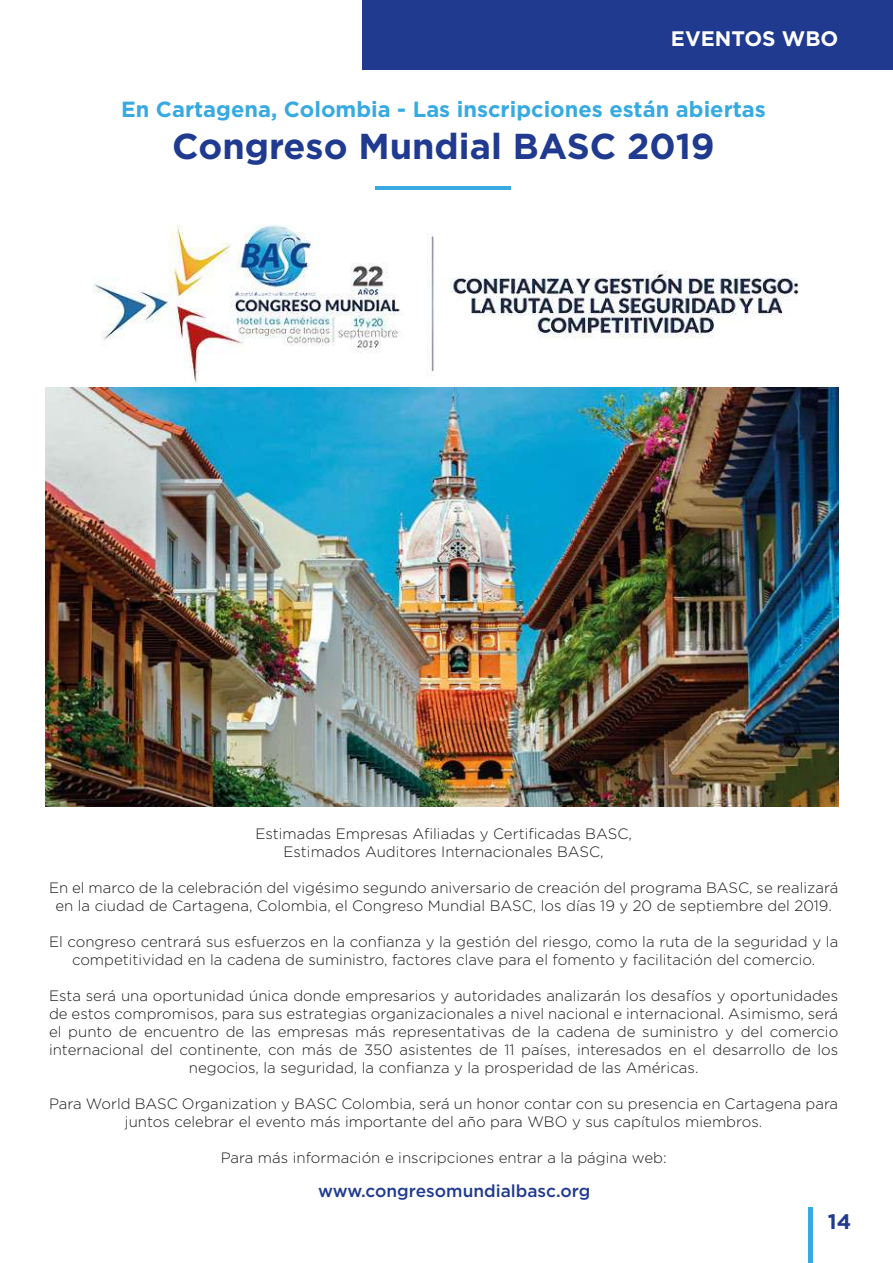
<style>
.page{position:relative;width:893px;height:1263px;background:#fff}
.page>*{position:absolute;margin:0;border:0;box-sizing:border-box;transform-origin:0 0}
.t1{font:700 36px "Gotham";color:#203a8f}
.t2{font:700 21.9px "Gotham";color:#36aae1}
.t3{font:700 21px "Gotham";color:#fff}
.t4{font:700 21px "Gotham";color:#203a8f}
.t5{font:500 17.25px "Gotham";color:#203a8f}
.t6{font:300 15px/18px "Gotham";color:#1c1c1b;text-align:center}
</style>
<div class="page">
<div style="left:362px;top:0;width:531px;height:70px;background:#203a8f"></div>
<div style="left:808px;top:1207px;width:5px;height:49px;background:#36aae1"></div>
<div style="left:808px;top:1213px;width:5px;height:50px;background:#36aae1"></div>
<hr style="left:376px;top:186px;width:135px;height:4px;background:#36aae1">
<img style="left:93px;top:223px;width:706px;height:160px">
<img style="left:46px;top:387px;width:792px;height:419px">
<h3 class="t3" style="left:671px;top:25px;width:169px">EVENTOS WBO</h3>
<h2 class="t2" style="left:121px;top:95px;width:646px">En Cartagena, Colombia - Las inscripciones están abiertas</h2>
<h1 class="t1" style="left:172px;top:123px;width:544px">Congreso Mundial BASC 2019</h1>
<p class="t6" style="left:255px;top:824px;width:378px">Estimadas Empresas Afiliadas y Certificadas BASC,<br>Estimados Auditores Internacionales BASC,</p>
<p class="t6" style="left:49px;top:878px;width:791px">En el marco de la celebración del vigésimo segundo aniversario de creación del programa BASC, se realizará en la ciudad de Cartagena, Colombia, el Congreso Mundial BASC, los días 19 y 20 de septiembre del 2019.</p>
<p class="t6" style="left:49px;top:932px;width:791px">El congreso centrará sus esfuerzos en la confianza y la gestión del riesgo, como la ruta de la seguridad y la competitividad en la cadena de suministro, factores clave para el fomento y facilitación del comercio.</p>
<p class="t6" style="left:49px;top:986px;width:791px">Esta será una oportunidad única donde empresarios y autoridades analizarán los desafíos y oportunidades de estos compromisos, para sus estrategias organizacionales a nivel nacional e internacional. Asimismo, será el punto de encuentro de las empresas más representativas de la cadena de suministro y del comercio internacional del continente, con más de 350 asistentes de 11 países, interesados en el desarrollo de los negocios, la seguridad, la confianza y la prosperidad de las Américas.</p>
<p class="t6" style="left:49px;top:1094px;width:791px">Para World BASC Organization y BASC Colombia, será un honor contar con su presencia en Cartagena para juntos celebrar el evento más importante del año para WBO y sus capítulos miembros.</p>
<p class="t6" style="left:221px;top:1148px;width:447px">Para más información e inscripciones entrar a la página web:</p>
<p class="t5" style="left:318px;top:1179px;width:274px">www.congresomundialbasc.org</p>
<h3 class="t4" style="left:828px;top:1207px;width:25px">14</h3>
</div>
